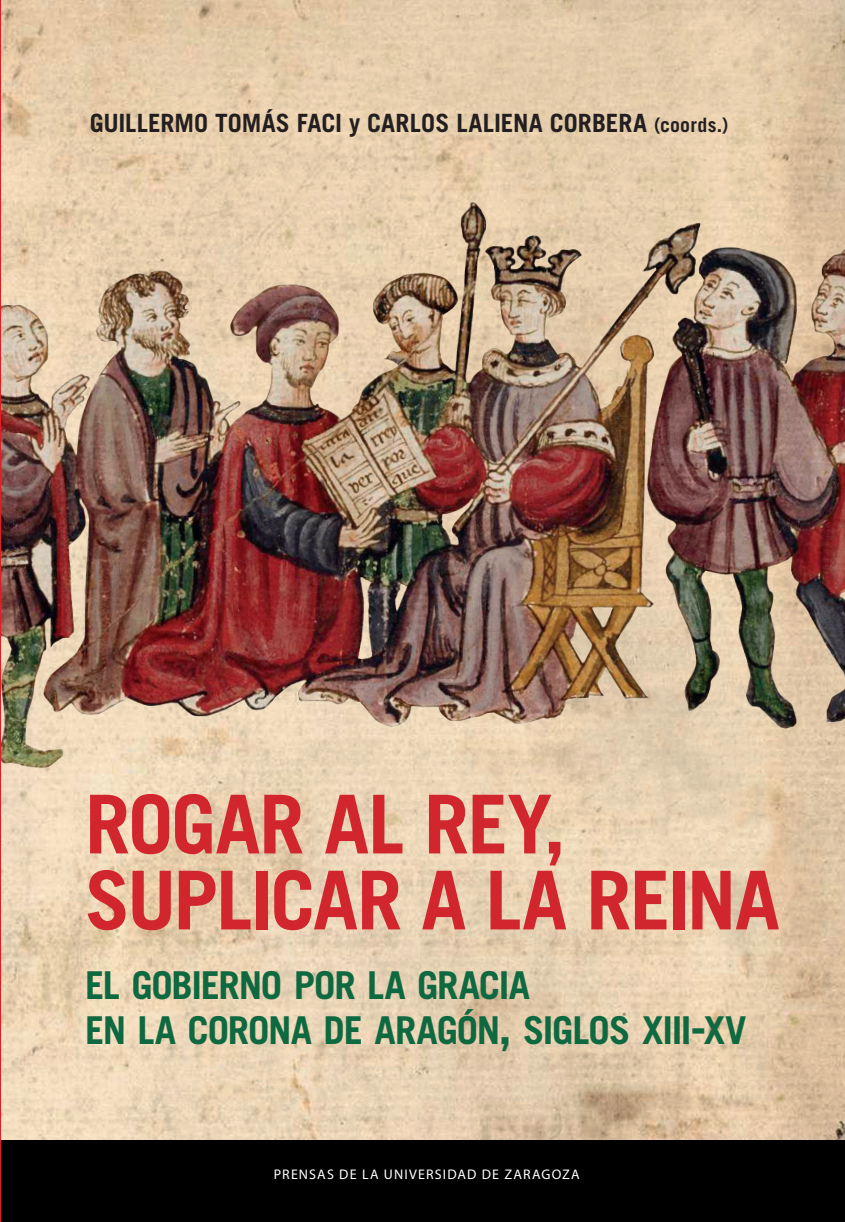
<style>
.page{position:relative;width:845px;height:1222px;background:#fff}
.page>*{position:absolute;margin:0;border:0;box-sizing:border-box;transform-origin:0 0}
.t1{font:700 81.2px/76px "Trade Gothic LT Std";letter-spacing:-.025em;color:#d2262e}
.t2{font:38.4px/44.8px "Trade Gothic LT Std Bold SC800";letter-spacing:-.035em;color:#0f6940}
.Título_1{font:700 25.2px "Trade Gothic LT Std";color:#231f20}
.t3{font:14px "Myriad Pro";letter-spacing:.085em;color:#fff}
.s1{font-size:19.8px}
.s2{font-size:48px}
</style>
<div class="page">
<img style="left:1px;top:0;width:843px;height:1140px">
<div style="left:1px;top:1140px;width:843px;height:82px;background:#000"></div>
<img style="left:1px;top:170px;width:843px;height:694px">
<p class="Título_1" style="left:90px;top:108px;width:640px">GUILLERMO TOMÁS FACI y CARLOS LALIENA CORBERA <span class="s1">(coords.)</span></p>
<p class="t1" style="left:85px;top:785px;width:696px">ROGAR AL REY,<br>SUPLICAR A LA REINA</p>
<p class="t2" style="left:85px;top:962px;width:662px">EL GOBIERNO POR LA GRACIA<br>EN LA CORONA DE ARAGÓN<span class="s2">,</span> SIGLOS XIII<span class="s2">-</span>XV</p>
<p class="t3" style="left:274px;top:1165px;width:307px">PRENSAS DE LA UNIVERSIDAD DE ZARAGOZA</p>
</div>
